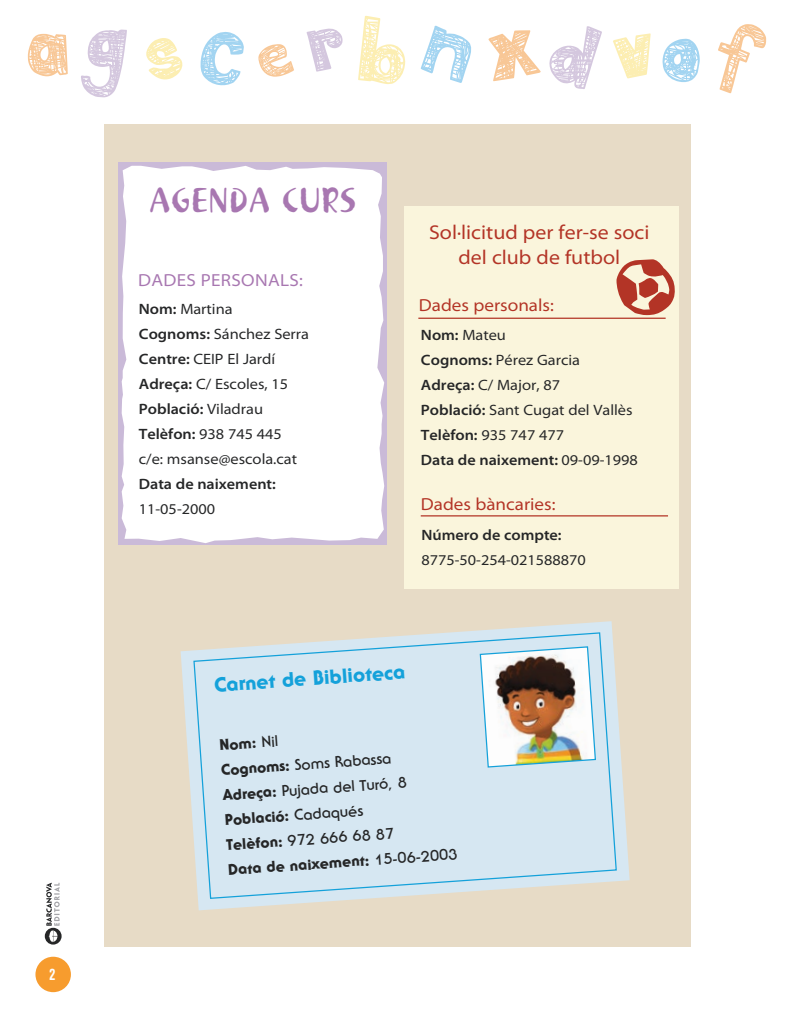
<style>
.page{position:relative;width:798px;height:1028px;background:#fff}
.page>*{position:absolute;margin:0;border:0;box-sizing:border-box;transform-origin:0 0}
.t1{font:35px "Khaki Std 1";letter-spacing:.015em;color:#a877b1}
.t2{font:semi-expanded 20px/25px "Myriad Pro";color:#b33426;text-align:center}
.t3{font:800 20px "Serif Gothic Std";color:#14a1da}
.t4{font:semi-expanded 17.5px "Myriad Pro";color:#b33426}
.t5{font:semi-expanded 17.5px "Myriad Pro";letter-spacing:.02em;color:#a877b1}
.t6{font:semi-expanded 15px/25px "Myriad Pro";color:#252627}
.t7{font:700 15px/25px "Serif Gothic Std";color:#252627}
.t8{font:600 semi-expanded 15px "Myriad Pro";color:#252627}
.t9{font:700 15px "Heading Pro";color:#fff}
.s1{font-weight:600}
.s2{font-weight:800}
</style>
<div class="page">
<div style="left:105px;top:124px;width:586px;height:822px;background:#e7dbc6"></div>
<svg style="left:180px;top:621px;width:449px;height:289px"></svg>
<div style="left:118px;top:162px;width:268px;height:383px;background:#cabad8"></div>
<div style="left:404px;top:206px;width:275px;height:382px;background:#faf5dc"></div>
<svg style="left:193px;top:631px;width:424px;height:268px;background:#d3e5ef"></svg>
<img style="left:479px;top:645px;width:117px;height:123px">
<hr style="left:418px;top:317px;width:247px;height:2px;background:#b33426">
<hr style="left:420px;top:515px;width:247px;height:1px;background:#b33426">
<div style="left:122px;top:166px;width:262px;height:377px;background:#fff"></div>
<svg style="left:616px;top:259px;width:58px;height:56px"></svg>
<div style="left:35px;top:956px;width:36px;height:36px;background:#f79c2e;border-radius:50%"></div>
<svg style="left:45px;top:882px;width:17px;height:62px"></svg>
<p class="t9" style="left:49px;top:965px;width:8px">2</p>
<h1 class="t1" style="left:149px;top:180px;width:208px">AGENDA CURS</h1>
<p class="t5" style="left:138px;top:269px;width:166px">DADES PERSONALS:</p>
<p class="t6" style="left:139px;top:296px;width:172px"><span class="s1">Nom:</span> Martina<br><span class="s1">Cognoms:</span> Sánchez Serra<br><span class="s1">Centre:</span> CEIP El Jardí<br><span class="s1">Adreça:</span> C/ Escoles, 15<br><span class="s1">Població:</span> Viladrau<br><span class="s1">Telèfon:</span> 938 745 445 c/e: msanse@escola.cat</p>
<p class="t8" style="left:139px;top:474px;width:138px">Data de naixement:</p>
<p class="t6" style="left:139px;top:496px;width:78px">11-05-2000</p>
<h2 class="t2" style="left:429px;top:219px;width:222px">Sol·licitud per fer-se soci del club de futbol</h2>
<p class="t4" style="left:419px;top:294px;width:136px">Dades personals:</p>
<p class="t6" style="left:421px;top:322px;width:218px"><span class="s1">Nom:</span> Mateu<br><span class="s1">Cognoms:</span> Pérez Garcia<br><span class="s1">Adreça:</span> C/ Major, 87<br><span class="s1">Població:</span> Sant Cugat del Vallès<br><span class="s1">Telèfon:</span> 935 747 477<br><span class="s1">Data de naixement:</span> 09-09-1998</p>
<p class="t4" style="left:421px;top:493px;width:136px">Dades bàncaries:</p>
<p class="t8" style="left:421px;top:525px;width:142px">Número de compte:</p>
<p class="t6" style="left:421px;top:547px;width:166px">8775-50-254-021588870</p>
<h2 class="t3" style="left:213px;top:672px;width:193px;rotate:-4deg">Carnet de Biblioteca</h2>
<p class="t7" style="left:218px;top:732px;width:231px;rotate:-4deg"><span class="s2">Nom:</span> Nil<br><span class="s2">Cognoms:</span> Soms Rabassa<br><span class="s2">Adreça:</span> Pujada del Turó, 8<br><span class="s2">Població:</span> Cadaqués<br><span class="s2">Telèfon:</span> 972 666 68 87<br><span class="s2">Data de naixement:</span> 15-06-2003</p>
</div>
